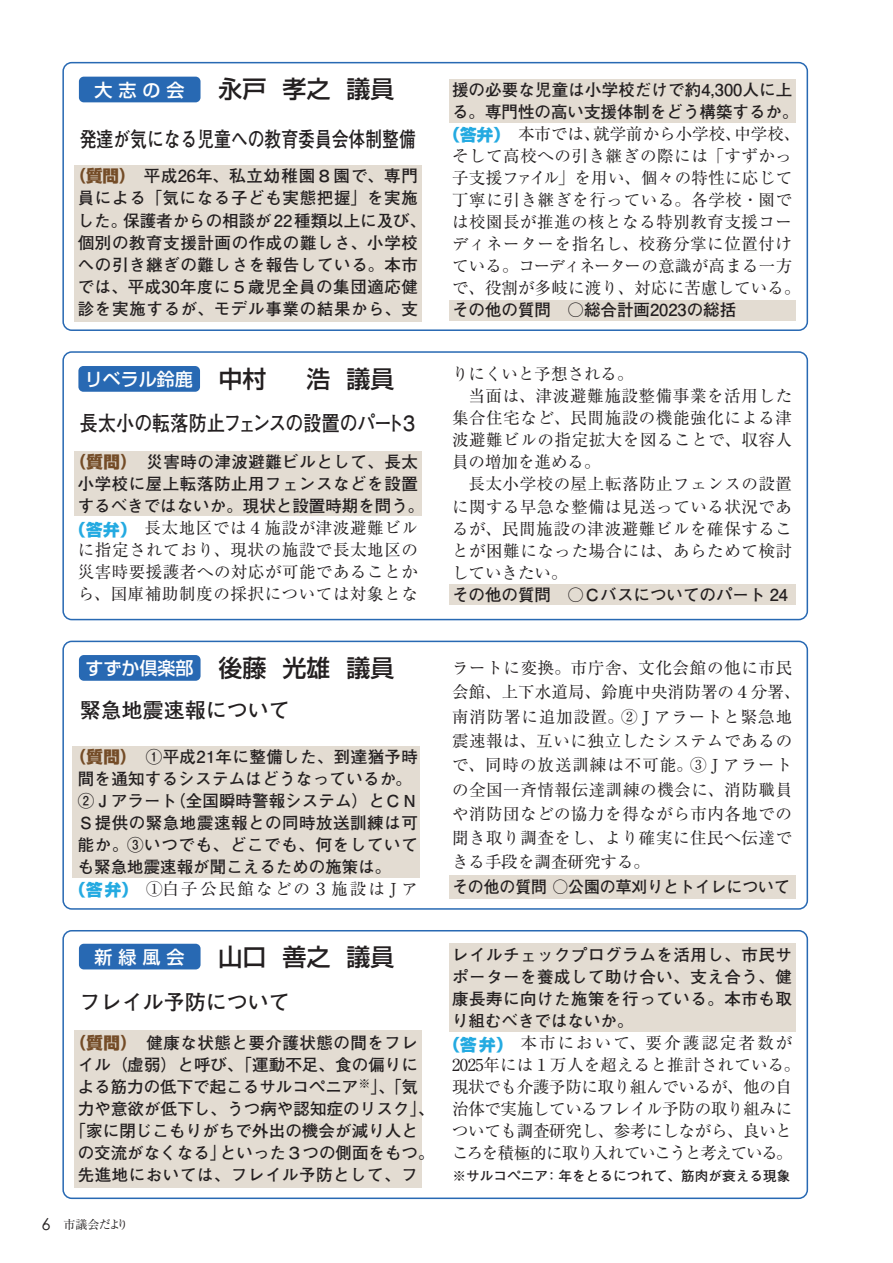
<style>
.page{position:relative;width:893px;height:1263px;background:#fff}
.page>*{position:absolute;margin:0;border:0;box-sizing:border-box;transform-origin:0 0}
.t1{font:500 24px "Shin Go Pro";color:#231f20}
.t2{font:700 21px "Futo Go B101 Pro";color:#231f20;scale:.8 1}
.t3{font:700 21px "Futo Go B101 Pro";color:#231f20;scale:.85 1}
.t4{font:700 21px "Futo Go B101 Pro";color:#231f20}
.t5{font:500 18px "Shin Go Pro";color:#fff}
.t6{font:16.5px/22px "Ryumin Pro";letter-spacing:.035em;color:#231f20;text-align:center}
.t7{font:700 16.5px/22px "Futo Go B101 Pro";letter-spacing:.01em;color:#231f20}
.t8{font:700 16.5px/22px "Futo Go B101 Pro";letter-spacing:.035em;color:#231f20;text-align:center}
.t9{font:16.5px/22px "Ryumin Pro";letter-spacing:-.02em;color:#231f20;text-align:center}
.t10{font:700 16.5px/22px "Futo Go B101 Pro";letter-spacing:.03em;color:#231f20;text-align:center}
.t11{font:700 16.5px "Futo Go B101 Pro";letter-spacing:.01em;color:#231f20;scale:.96 1}
.t12{font:16.5px "Ryumin Pro";letter-spacing:.135em;color:#231f20}
.t13{font:700 13.65px "Futo Go B101 Pro";color:#231f20}
.t14{font:12px "Ryumin Pro";letter-spacing:-.045em;color:#231f20}
.s1{font-family:"UD Shin Go Pro";font-weight:800;color:#744c27}
.s2{font-family:"Shin Go Pro";font-weight:800;color:#24aae1}
.s3{font-family:"Century Gothic";font-size:16.5px}
</style>
<div class="page">
<div style="left:78px;top:366px;width:122px;height:26px;background:#2869b3;border-radius:5px"></div>
<div style="left:62px;top:62px;width:746px;height:269px;border:2px solid #2869b3;border-radius:9px"></div>
<div style="left:62px;top:351px;width:746px;height:269px;border:2px solid #2869b3;border-radius:9px"></div>
<div style="left:62px;top:641px;width:746px;height:269px;border:2px solid #2869b3;border-radius:9px"></div>
<div style="left:62px;top:930px;width:746px;height:269px;border:2px solid #2869b3;border-radius:9px"></div>
<div style="left:449px;top:584px;width:346px;height:21px;background:#e3dcd2"></div>
<div style="left:449px;top:79px;width:346px;height:43px;background:#e3dcd2"></div>
<div style="left:449px;top:300px;width:346px;height:20px;background:#e3dcd2"></div>
<div style="left:449px;top:875px;width:346px;height:23px;background:#e3dcd2"></div>
<div style="left:449px;top:943px;width:346px;height:88px;background:#e3dcd2"></div>
<div style="left:74px;top:166px;width:348px;height:156px;background:#e3dcd2"></div>
<div style="left:79px;top:77px;width:122px;height:25px;background:#2869b3;border-radius:5px"></div>
<div style="left:74px;top:451px;width:348px;height:65px;background:#e3dcd2"></div>
<div style="left:72px;top:746px;width:348px;height:132px;background:#e3dcd2"></div>
<div style="left:79px;top:655px;width:122px;height:26px;background:#2869b3;border-radius:5px"></div>
<div style="left:79px;top:944px;width:122px;height:25px;background:#2869b3;border-radius:5px"></div>
<div style="left:74px;top:1030px;width:348px;height:158px;background:#e3dcd2"></div>
<p class="t5" style="left:94px;top:75px;width:91px">大志の会</p>
<h1 class="t1" style="left:219px;top:70px;width:177px">永戸 孝之 議員</h1>
<p class="t2" style="left:80px;top:122px;width:422px">発達が気になる児童への教育委員会体制整備</p>
<p class="t8" style="left:70px;top:163px;width:358px"><span class="s1">（質問）</span>平成26年、私立幼稚園８園で、専門員による「気になる子ども実態把握」を実施した。保護者からの相談が22種類以上に及び、個別の教育支援計画の作成の難しさ、小学校への引き継ぎの難しさを報告している。本市では、平成30年度に５歳児全員の集団適応健診を実施するが、モデル事業の結果から、支</p>
<p class="t5" style="left:85px;top:365px;width:109px">リベラル鈴鹿</p>
<h1 class="t1" style="left:219px;top:359px;width:177px">中村 　浩 議員</h1>
<p class="t3" style="left:80px;top:406px;width:399px">長太小の転落防止フェンスの設置のパート３</p>
<p class="t10" style="left:70px;top:449px;width:356px"><span class="s1">（質問）</span>　災害時の津波避難ビルとして、長太小学校に屋上転落防止用フェンスなどを設置するべきではないか。現状と設置時期を問う。</p>
<p class="t6" style="left:70px;top:516px;width:350px"><span class="s2">（答弁）</span>長太地区では４施設が津波避難ビルに指定されており、現状の施設で長太地区の災害時要援護者への対応が可能であることから、国庫補助制度の採択については対象とな</p>
<p class="t5" style="left:85px;top:654px;width:109px">すずか倶楽部</p>
<h1 class="t1" style="left:219px;top:648px;width:177px">後藤 光雄 議員</h1>
<p class="t4" style="left:80px;top:693px;width:212px">緊急地震速報について</p>
<p class="t7" style="left:78px;top:743px;width:342px;text-indent:-8px"><span class="s1">（質問）</span> ①平成21年に整備した、到達猶予時間を通知するシステムはどうなっているか。<br>②Ｊアラート（全国瞬時警報システム）とＣＮ<br>Ｓ提供の緊急地震速報との同時放送訓練は可能か。③いつでも、どこでも、何をしていても緊急地震速報が聞こえるための施策は。</p>
<p class="t12" style="left:70px;top:876px;width:350px"><span class="s2">（答弁）</span> ①白子公民館などの３施設はＪア</p>
<p class="t5" style="left:94px;top:942px;width:91px">新緑風会</p>
<h1 class="t1" style="left:219px;top:937px;width:177px">山口 善之 議員</h1>
<p class="t4" style="left:80px;top:985px;width:212px">フレイル予防について</p>
<p class="t10" style="left:70px;top:1029px;width:350px"><span class="s1">（質問）</span>健康な状態と要介護状態の間をフレ</p>
<p class="t7" style="left:78px;top:1051px;width:342px">イル（虚弱）と呼び、「運動不足、食の偏りに</p>
<p class="t7" style="left:78px;top:1073px;width:342px">よる筋力の低下で起こるサルコペニア<sup>※</sup>」、「気</p>
<p class="t7" style="left:78px;top:1095px;width:358px">力や意欲が低下し、うつ病や認知症のリスク」、</p>
<p class="t7" style="left:70px;top:1117px;width:350px">「家に閉じこもりがちで外出の機会が減り人と</p>
<p class="t7" style="left:78px;top:1139px;width:358px">の交流がなくなる」といった３つの側面をもつ。</p>
<p class="t10" style="left:78px;top:1161px;width:342px">先進地においては、フレイル予防として、フ</p>
<p class="t14" style="left:41px;top:1215px;width:89px"><span class="s3">6</span> 市議会だより</p>
<p class="t7" style="left:452px;top:76px;width:348px">援の必要な児童は小学校だけで約4,300人に上る。専門性の高い支援体制をどう構築するか。</p>
<p class="t6" style="left:444px;top:122px;width:358px"><span class="s2">（答弁）</span>本市では、就学前から小学校、中学校、そして高校への引き継ぎの際には「すずかっ子支援ファイル」を用い、個々の特性に応じて丁寧に引き継ぎを行っている。各学校・園では校園長が推進の核となる特別教育支援コーディネーターを指名し、校務分掌に位置付けている。コーディネーターの意識が高まる一方で、役割が多岐に渡り、対応に苦慮している。</p>
<p class="t7" style="left:452px;top:297px;width:286px">その他の質問　○総合計画2023の総括</p>
<p class="t6" style="left:452px;top:362px;width:342px;text-align:left">りにくいと予想される。<br>　当面は、津波避難施設整備事業を活用した集合住宅など、民間施設の機能強化による津波避難ビルの指定拡大を図ることで、収容人員の増加を進める。<br>　長太小学校の屋上転落防止フェンスの設置に関する早急な整備は見送っている状況であるが、民間施設の津波避難ビルを確保することが困難になった場合には、あらためて検討していきたい。</p>
<p class="t7" style="left:452px;top:581px;width:337px">その他の質問　○Ｃバスについてのパート 24</p>
<p class="t6" style="left:452px;top:654px;width:350px;line-height:24.3px;text-align:left">ラートに変換。市庁舎、文化会館の他に市民会館、上下水道局、鈴鹿中央消防署の４分署、南消防署に追加設置。②Ｊアラートと緊急地震速報は、互いに独立したシステムであるので、同時の放送訓練は不可能。③Ｊアラートの全国一斉情報伝達訓練の機会に、消防職員や消防団などの協力を得ながら市内各地での聞き取り調査をし、より確実に住民へ伝達できる手段を調査研究する。</p>
<p class="t11" style="left:452px;top:873px;width:353px">その他の質問 ○公園の草刈りとトイレについて</p>
<p class="t7" style="left:452px;top:941px;width:342px;text-align:justify">レイルチェックプログラムを活用し、市民サポーターを養成して助け合い、支え合う、健康長寿に向けた施策を行っている。本市も取り組むべきではないか。　</p>
<p class="t9" style="left:444px;top:1031px;width:358px"><span class="s2">（答弁）</span>本市において、要介護認定者数が<br>2025年には１万人を超えると推計されている。現状でも介護予防に取り組んでいるが、他の自治体で実施しているフレイル予防の取り組みについても調査研究し、参考にしながら、良いところを積極的に取り入れていこうと考えている。</p>
<p class="t13" style="left:453px;top:1165px;width:339px">※サルコペニア：年をとるにつれて、筋肉が衰える現象</p>
</div>
